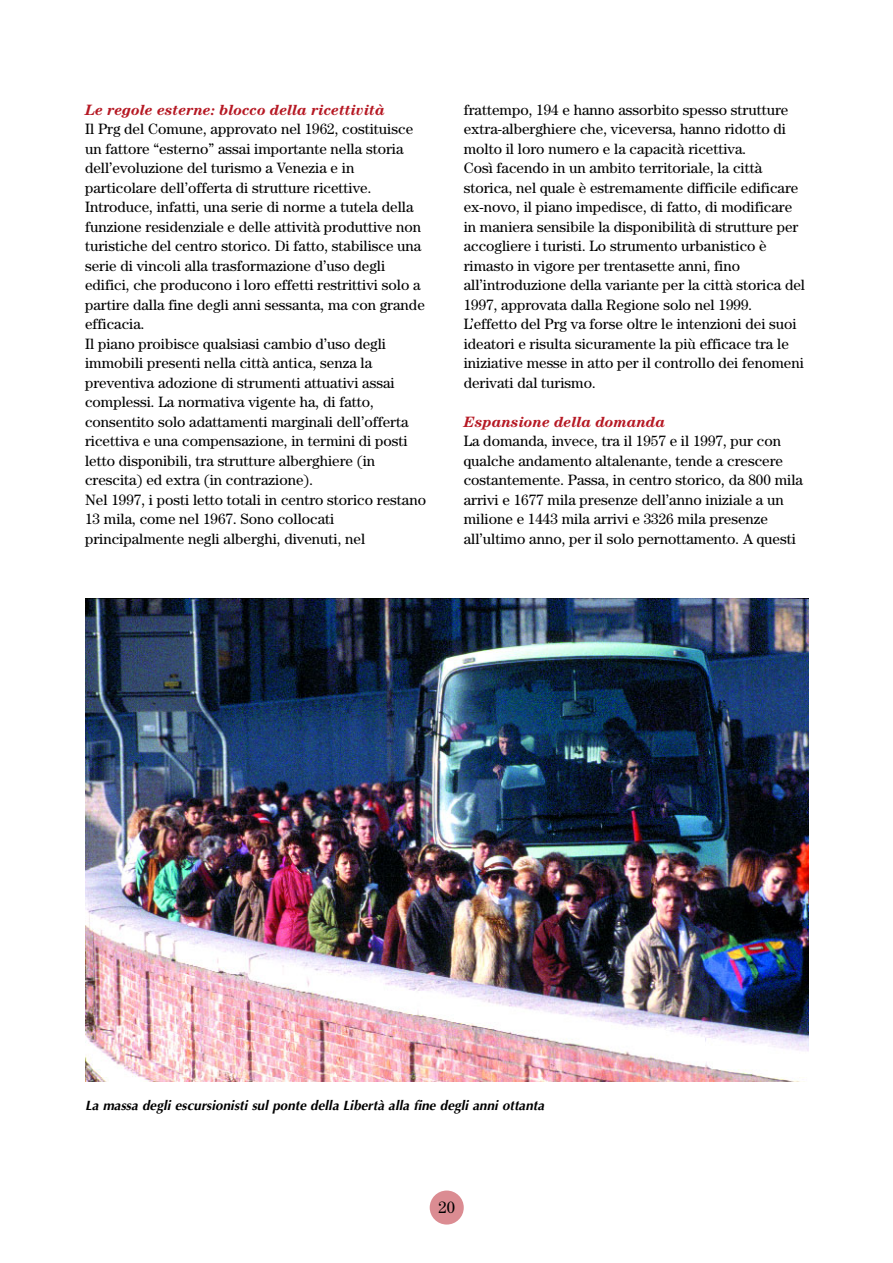
<style>
.page{position:relative;width:893px;height:1263px;background:#fff}
.page>*{position:absolute;margin:0;border:0;box-sizing:border-box;transform-origin:0 0}
.t1{font:16.5px "Century";color:#000}
.t2{font:15px/19.5px "Century";color:#000}
.t3{font:italic 700 15px "Century";color:#b61924}
.t4{font:italic 700 13.5px "Optima";color:#000}
</style>
<div class="page">
<div style="left:429px;top:1191px;width:35px;height:34px;background:#db8c92;border-radius:50%"></div>
<img style="left:85px;top:599px;width:723px;height:482px">
<p class="t3" style="left:85px;top:105px;width:301px">Le regole esterne: blocco della ricettività</p>
<p class="t2" style="left:85px;top:121px;width:342px">Il Prg del Comune, approvato nel 1962, costituisce un fattore “esterno” assai importante nella storia dell’evoluzione del turismo a Venezia e in particolare dell’offerta di strutture ricettive.<br>Introduce, infatti, una serie di norme a tutela della funzione residenziale e delle attività produttive non turistiche del centro storico. Di fatto, stabilisce una serie di vincoli alla trasformazione d’uso degli edifici, che producono i loro effetti restrittivi solo a partire dalla fine degli anni sessanta, ma con grande efficacia.<br>Il piano proibisce qualsiasi cambio d’uso degli immobili presenti nella città antica, senza la preventiva adozione di strumenti attuativi assai complessi. La normativa vigente ha, di fatto, consentito solo adattamenti marginali dell’offerta ricettiva e una compensazione, in termini di posti letto disponibili, tra strutture alberghiere (in crescita) ed extra (in contrazione).<br>Nel 1997, i posti letto totali in centro storico restano 13 mila, come nel 1967. Sono collocati principalmente negli alberghi, divenuti, nel</p>
<p class="t2" style="left:463px;top:101px;width:343px">frattempo, 194 e hanno assorbito spesso strutture extra-alberghiere che, viceversa, hanno ridotto di molto il loro numero e la capacità ricettiva.<br>Così facendo in un ambito territoriale, la città storica, nel quale è estremamente difficile edificare ex-novo, il piano impedisce, di fatto, di modificare in maniera sensibile la disponibilità di strutture per accogliere i turisti. Lo strumento urbanistico è rimasto in vigore per trentasette anni, fino all’introduzione della variante per la città storica del 1997, approvata dalla Regione solo nel 1999.<br>L’effetto del Prg va forse oltre le intenzioni dei suoi ideatori e risulta sicuramente la più efficace tra le iniziative messe in atto per il controllo dei fenomeni derivati dal turismo.</p>
<p class="t3" style="left:463px;top:417px;width:203px">Espansione della domanda</p>
<p class="t2" style="left:463px;top:433px;width:341px">La domanda, invece, tra il 1957 e il 1997, pur con qualche andamento altalenante, tende a crescere costantemente. Passa, in centro storico, da 800 mila arrivi e 1677 mila presenze dell’anno iniziale a un milione e 1443 mila arrivi e 3326 mila presenze all’ultimo anno, per il solo pernottamento. A questi</p>
<p class="t4" style="left:85px;top:1100px;width:460px">La massa degli escursionisti sul ponte della Libertà alla fine degli anni ottanta</p>
<p class="t1" style="left:438px;top:1201px;width:18px">20</p>
</div>
